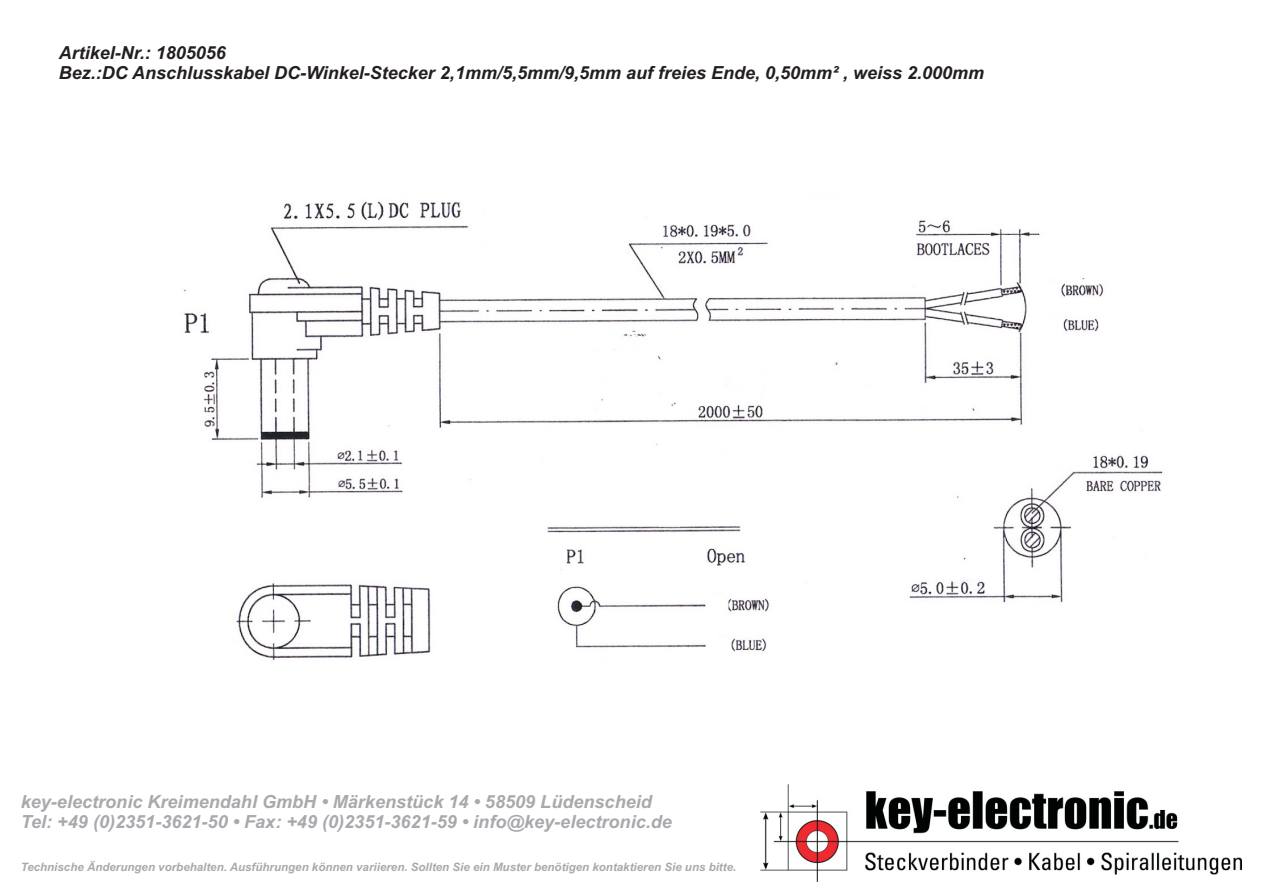
<style>
.page{position:relative;width:1263px;height:893px;background:#fff}
.page>*{position:absolute;margin:0;border:0;box-sizing:border-box;transform-origin:0 0}
.t1{font:italic 700 18.15px/20.2px "Arial";color:#a8a9ad}
.t2{font:italic 700 18px/20.1px "Arial";color:#231f20}
.t3{font:italic 700 11.55px "Arial";color:#a8a9ad}
</style>
<div class="page">
<img style="left:761px;top:784px;width:480px;height:97px">
<img style="left:183px;top:201px;width:980px;height:460px">
<p class="t2" style="left:59px;top:44px;width:927px">Artikel-Nr.: 1805056<br>Bez.:DC Anschlusskabel DC-Winkel-Stecker 2,1mm/5,5mm/9,5mm auf freies Ende, 0,50mm² , weiss 2.000mm</p>
<p class="t1" style="left:21px;top:793px;width:653px">key-electronic Kreimendahl GmbH • Märkenstück 14 • 58509 Lüdenscheid<br>Tel: +49 (0)2351-3621-50 • Fax: +49 (0)2351-3621-59 • info@key-electronic.de</p>
<p class="t3" style="left:21px;top:863px;width:717px">Technische Änderungen vorbehalten. Ausführungen können variieren. Sollten Sie ein Muster benötigen kontaktieren Sie uns bitte.</p>
</div>
